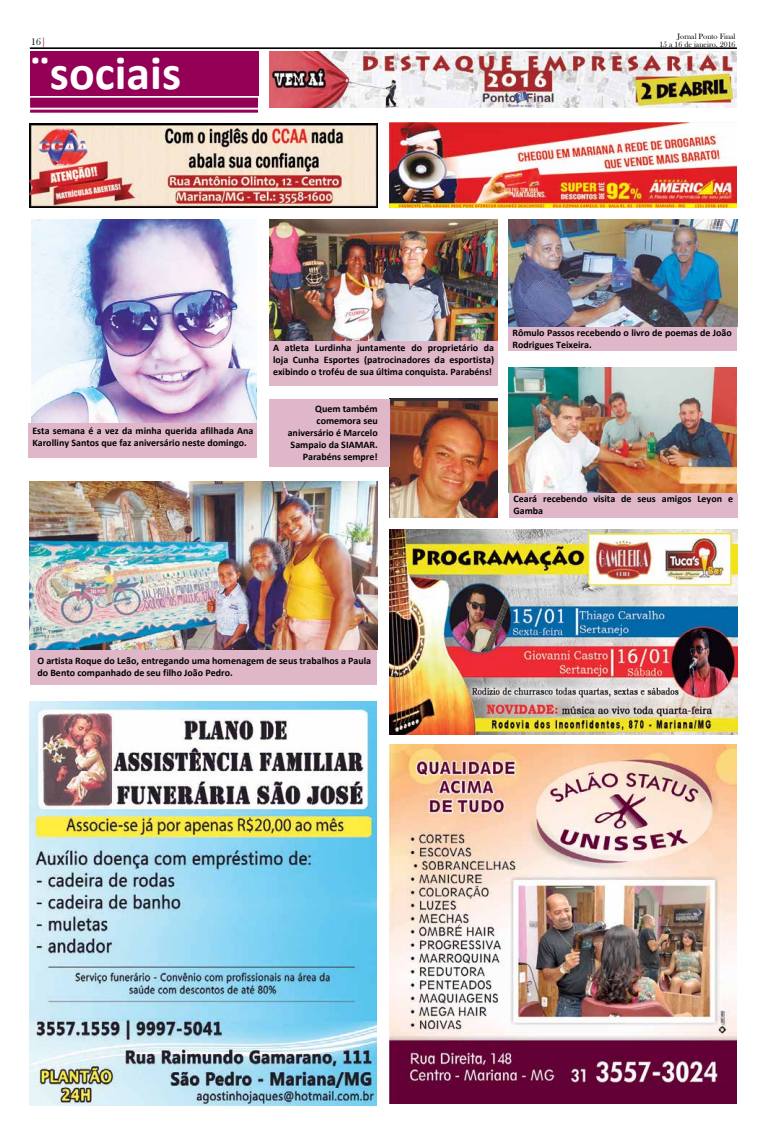
<style>
.page{position:relative;width:766px;height:1134px;background:#fff}
.page>*{position:absolute;margin:0;border:0;box-sizing:border-box;transform-origin:0 0}
.t1{font:700 47.9px "Calibri";color:#fff}
.t2{font:700 10px/12px "Calibri";color:#000}
.t3{font:10px "Bask Old Face";color:#000}
.t4{font:8px "Bask Old Face";color:#000}
.s1{color:#950057}
</style>
<div class="page">
<hr style="left:30px;top:48px;width:706px;height:1px;background:#000">
<div style="left:30px;top:51px;width:229px;height:45px;background:#950057"></div>
<div style="left:30px;top:98px;width:228px;height:10px;background:#950057"></div>
<hr style="left:30px;top:110px;width:228px;height:3px;background:#950057">
<img style="left:389px;top:530px;width:348px;height:204px">
<img style="left:30px;top:123px;width:348px;height:85px">
<img style="left:389px;top:744px;width:347px;height:359px">
<img style="left:389px;top:123px;width:347px;height:85px">
<div style="left:508px;top:326px;width:228px;height:24px;background:#dfb7c9"></div>
<div style="left:269px;top:336px;width:228px;height:50px;background:#dfb7c9"></div>
<img style="left:270px;top:51px;width:466px;height:57px">
<img style="left:269px;top:219px;width:228px;height:122px">
<img style="left:30px;top:701px;width:346px;height:405px">
<img style="left:31px;top:219px;width:225px;height:204px">
<div style="left:30px;top:649px;width:346px;height:36px;background:#dfb7c9"></div>
<div style="left:28px;top:423px;width:228px;height:35px;background:#dfb7c9"></div>
<img style="left:30px;top:482px;width:347px;height:167px">
<img style="left:389px;top:398px;width:108px;height:120px">
<div style="left:269px;top:399px;width:120px;height:68px;background:#dfb7c9"></div>
<img style="left:508px;top:219px;width:229px;height:107px">
<div style="left:509px;top:493px;width:228px;height:24px;background:#dfb7c9"></div>
<img style="left:508px;top:368px;width:228px;height:124px">
<p class="t4" style="left:677px;top:32px;width:59px">Jornal Ponto Final</p>
<p class="t3" style="left:31px;top:36px;width:16px">16<span class="s1">|</span></p>
<p class="t4" style="left:659px;top:39px;width:78px">15 a 16 de janeiro, 2016</p>
<h1 class="t1" style="left:30px;top:42px;width:152px">¨sociais</h1>
<p class="t2" style="left:32px;top:425px;width:222px">Esta semana é a vez da minha querida afilhada Ana<br>Karolliny Santos que faz aniversário neste domingo.</p>
<p class="t2" style="left:273px;top:342px;width:223px;text-align:justify">A atleta Lurdinha juntamente do proprietário da loja Cunha Esportes (patrocinadores da esportista) exibindo o troféu de sua última conquista. Parabéns!</p>
<p class="t2" style="left:287px;top:403px;width:91px;text-align:right">Quem também comemora seu aniversário é Marcelo<br>Sampaio da SIAMAR.<br>Parabéns sempre!</p>
<p class="t2" style="left:512px;top:326px;width:221px">Rômulo Passos recebendo o livro de poemas de João<br>Rodrigues Teixeira.</p>
<p class="t2" style="left:513px;top:493px;width:221px">Ceará recebendo visita de seus amigos Leyon e<br>Gamba</p>
<p class="t2" style="left:37px;top:655px;width:335px">O artista Roque do Leão, entregando uma homenagem de seus trabalhos a Paula do Bento companhado de seu filho João Pedro.</p>
</div>
